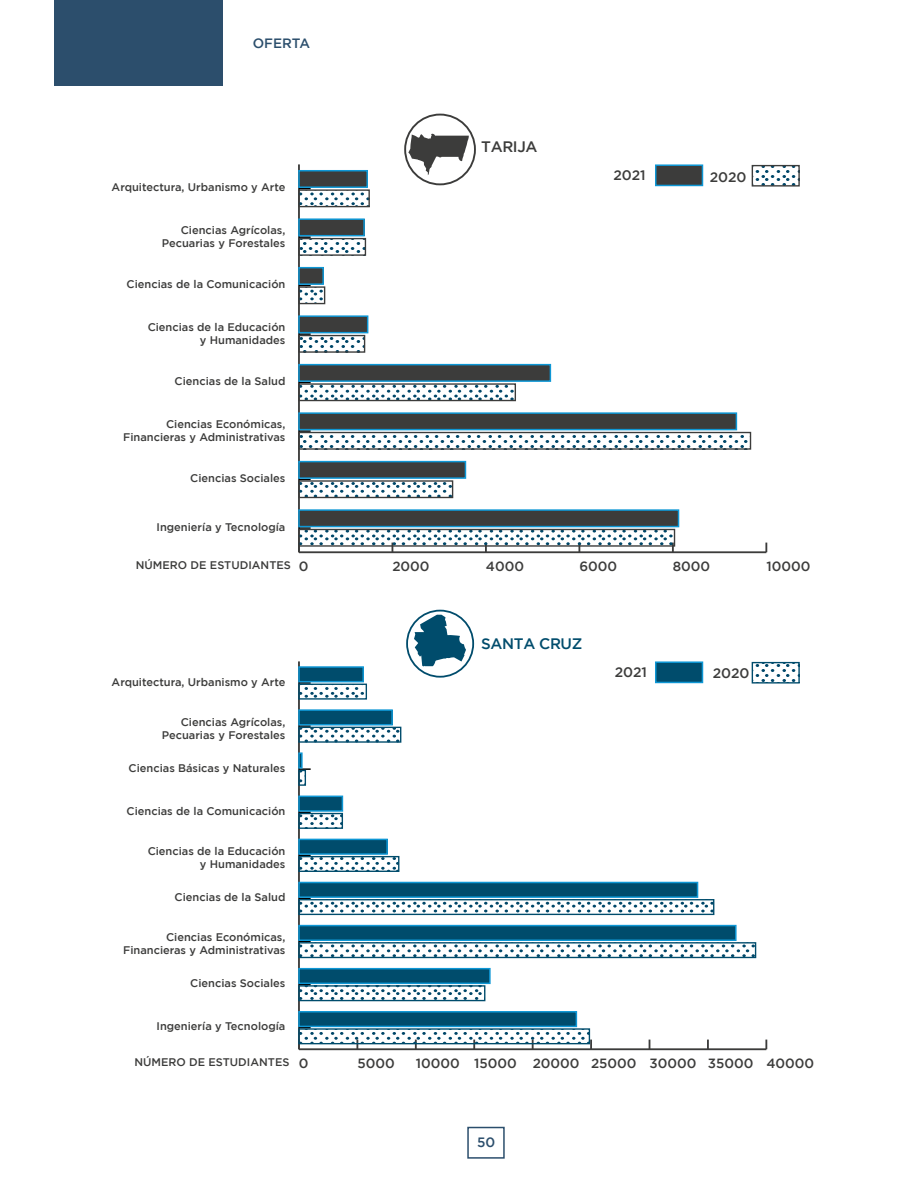
<style>
.page{position:relative;width:918px;height:1188px;background:#fff}
.page>*{position:absolute;margin:0;border:0;box-sizing:border-box;transform-origin:0 0}
.t1{font:500 15.15px "Gotham";letter-spacing:-.025em;color:#004c6c}
.t2{font:500 15.15px "Gotham";letter-spacing:-.025em;color:#3c3c3b}
.t3{font:500 13.8px "Gotham";color:#3c3c3b}
.t4{font:500 13.5px "Gotham";color:#2b4e6c}
.t5{font:500 13.35px "Gotham";color:#3c3c3b}
.t6{font:500 11.1px/13.2px "Gotham";color:#3c3c3b;text-align:right}
</style>
<div class="page">
<div style="left:54px;top:0;width:168px;height:85px;background:#2c4e6c"></div>
<div style="left:467px;top:1127px;width:38px;height:32px;border:2px solid #2b4e6c"></div>
<svg style="left:407px;top:611px;width:66px;height:66px"></svg>
<div style="left:406px;top:610px;width:68px;height:68px;border:2px solid #004c6c;border-radius:50%"></div>
<hr style="left:299px;top:1048px;width:467px;height:2px;background:#3c3c3b">
<svg style="left:590px;top:1040px;width:2px;height:9px"></svg>
<svg style="left:707px;top:1040px;width:2px;height:8px"></svg>
<svg style="left:765px;top:1040px;width:2px;height:9px"></svg>
<hr style="left:298px;top:661px;width:2px;height:388px;background:#3c3c3b">
<svg style="left:299px;top:1027px;width:12px;height:1px"></svg>
<svg style="left:299px;top:984px;width:12px;height:1px"></svg>
<svg style="left:299px;top:941px;width:12px;height:1px"></svg>
<svg style="left:299px;top:898px;width:12px;height:1px"></svg>
<svg style="left:299px;top:855px;width:12px;height:1px"></svg>
<svg style="left:299px;top:812px;width:12px;height:1px"></svg>
<svg style="left:299px;top:768px;width:12px;height:2px"></svg>
<svg style="left:299px;top:726px;width:12px;height:1px"></svg>
<svg style="left:299px;top:682px;width:12px;height:2px"></svg>
<svg style="left:755px;top:664px;width:43px;height:18px"></svg>
<div style="left:752px;top:662px;width:48px;height:22px;border:1px solid #004c6c"></div>
<svg style="left:300px;top:1032px;width:288px;height:10px"></svg>
<div style="left:298px;top:1028px;width:292px;height:16px;border:1px solid #004c6c"></div>
<svg style="left:300px;top:987px;width:182px;height:12px"></svg>
<div style="left:298px;top:985px;width:187px;height:16px;border:1px solid #004c6c"></div>
<svg style="left:300px;top:944px;width:454px;height:12px"></svg>
<div style="left:298px;top:942px;width:458px;height:16px;border:1px solid #004c6c"></div>
<svg style="left:300px;top:901px;width:412px;height:12px"></svg>
<div style="left:298px;top:899px;width:416px;height:16px;border:1px solid #004c6c"></div>
<svg style="left:300px;top:858px;width:97px;height:12px"></svg>
<div style="left:298px;top:856px;width:101px;height:16px;border:1px solid #004c6c"></div>
<svg style="left:300px;top:815px;width:41px;height:10px"></svg>
<div style="left:298px;top:813px;width:45px;height:16px;border:1px solid #004c6c"></div>
<svg style="left:300px;top:772px;width:3px;height:11px"></svg>
<div style="left:298px;top:770px;width:8px;height:16px;border:1px solid #004c6c"></div>
<svg style="left:300px;top:729px;width:99px;height:12px"></svg>
<div style="left:298px;top:727px;width:103px;height:16px;border:1px solid #004c6c"></div>
<svg style="left:300px;top:687px;width:64px;height:11px"></svg>
<div style="left:298px;top:684px;width:69px;height:16px;border:1px solid #004c6c"></div>
<div style="left:656px;top:662px;width:46px;height:20px;background:#004c6c"></div>
<div style="left:655px;top:661px;width:48px;height:22px;border:2px solid #0e97d5"></div>
<div style="left:299px;top:1012px;width:277px;height:14px;background:#004c6c"></div>
<div style="left:298px;top:1011px;width:279px;height:16px;border:2px solid #0e97d5"></div>
<div style="left:299px;top:969px;width:191px;height:14px;background:#004c6c"></div>
<div style="left:298px;top:968px;width:193px;height:16px;border:2px solid #0e97d5"></div>
<div style="left:299px;top:926px;width:437px;height:14px;background:#004c6c"></div>
<div style="left:298px;top:925px;width:439px;height:16px;border:2px solid #0e97d5"></div>
<div style="left:299px;top:882px;width:399px;height:15px;background:#004c6c"></div>
<div style="left:298px;top:882px;width:400px;height:16px;border:2px solid #0e97d5"></div>
<div style="left:299px;top:839px;width:88px;height:15px;background:#004c6c"></div>
<div style="left:298px;top:839px;width:90px;height:16px;border:2px solid #0e97d5"></div>
<div style="left:299px;top:796px;width:43px;height:15px;background:#004c6c"></div>
<div style="left:298px;top:796px;width:45px;height:16px;border:2px solid #0e97d5"></div>
<div style="left:298px;top:752px;width:5px;height:17px;border:2px solid #0e97d5"></div>
<div style="left:299px;top:710px;width:93px;height:15px;background:#004c6c"></div>
<div style="left:298px;top:709px;width:95px;height:17px;border:2px solid #0e97d5"></div>
<div style="left:299px;top:667px;width:64px;height:15px;background:#004c6c"></div>
<div style="left:298px;top:666px;width:66px;height:16px;border:2px solid #0e97d5"></div>
<hr style="left:299px;top:551px;width:467px;height:2px;background:#3c3c3b">
<svg style="left:765px;top:543px;width:2px;height:9px"></svg>
<hr style="left:298px;top:164px;width:2px;height:388px;background:#3c3c3b">
<svg style="left:299px;top:527px;width:12px;height:2px"></svg>
<svg style="left:299px;top:479px;width:12px;height:1px"></svg>
<svg style="left:299px;top:430px;width:12px;height:2px"></svg>
<svg style="left:299px;top:382px;width:12px;height:1px"></svg>
<svg style="left:299px;top:333px;width:12px;height:2px"></svg>
<svg style="left:299px;top:285px;width:12px;height:1px"></svg>
<svg style="left:299px;top:236px;width:12px;height:2px"></svg>
<svg style="left:299px;top:188px;width:12px;height:1px"></svg>
<svg style="left:755px;top:167px;width:43px;height:18px"></svg>
<div style="left:752px;top:165px;width:48px;height:22px;border:1px solid #3c3c3b"></div>
<svg style="left:300px;top:531px;width:373px;height:14px"></svg>
<div style="left:298px;top:529px;width:377px;height:18px;border:1px solid #3c3c3b"></div>
<svg style="left:300px;top:482px;width:151px;height:14px"></svg>
<div style="left:298px;top:480px;width:155px;height:18px;border:1px solid #3c3c3b"></div>
<svg style="left:300px;top:435px;width:448px;height:13px"></svg>
<div style="left:298px;top:432px;width:453px;height:18px;border:1px solid #3c3c3b"></div>
<svg style="left:300px;top:385px;width:214px;height:14px"></svg>
<div style="left:298px;top:383px;width:218px;height:18px;border:1px solid #3c3c3b"></div>
<svg style="left:300px;top:337px;width:63px;height:14px"></svg>
<div style="left:298px;top:335px;width:67px;height:18px;border:1px solid #3c3c3b"></div>
<svg style="left:300px;top:289px;width:23px;height:12px"></svg>
<div style="left:298px;top:286px;width:27px;height:18px;border:1px solid #3c3c3b"></div>
<svg style="left:300px;top:242px;width:64px;height:11px"></svg>
<div style="left:298px;top:238px;width:68px;height:18px;border:1px solid #3c3c3b"></div>
<svg style="left:300px;top:192px;width:68px;height:13px"></svg>
<div style="left:298px;top:189px;width:72px;height:18px;border:1px solid #3c3c3b"></div>
<div style="left:656px;top:165px;width:46px;height:20px;background:#3c3c3b"></div>
<div style="left:655px;top:164px;width:48px;height:22px;border:2px solid #0e97d5"></div>
<div style="left:299px;top:510px;width:380px;height:17px;background:#3c3c3b"></div>
<div style="left:298px;top:509px;width:381px;height:18px;border:2px solid #0e97d5"></div>
<div style="left:299px;top:462px;width:166px;height:16px;background:#3c3c3b"></div>
<div style="left:298px;top:461px;width:168px;height:18px;border:2px solid #0e97d5"></div>
<div style="left:299px;top:413px;width:437px;height:17px;background:#3c3c3b"></div>
<div style="left:298px;top:412px;width:439px;height:18px;border:2px solid #0e97d5"></div>
<div style="left:299px;top:365px;width:251px;height:16px;background:#3c3c3b"></div>
<div style="left:298px;top:364px;width:253px;height:18px;border:2px solid #0e97d5"></div>
<div style="left:299px;top:316px;width:69px;height:17px;background:#3c3c3b"></div>
<div style="left:298px;top:315px;width:70px;height:18px;border:2px solid #0e97d5"></div>
<div style="left:299px;top:268px;width:24px;height:16px;background:#3c3c3b"></div>
<div style="left:298px;top:267px;width:26px;height:18px;border:2px solid #0e97d5"></div>
<div style="left:299px;top:219px;width:65px;height:17px;background:#3c3c3b"></div>
<div style="left:298px;top:218px;width:67px;height:18px;border:2px solid #0e97d5"></div>
<div style="left:299px;top:171px;width:68px;height:16px;background:#3c3c3b"></div>
<div style="left:298px;top:170px;width:70px;height:18px;border:2px solid #0e97d5"></div>
<div style="left:404px;top:114px;width:72px;height:71px;border:2px solid #3c3c3b;border-radius:50%"></div>
<svg style="left:408px;top:134px;width:61px;height:41px"></svg>
<svg style="left:414px;top:615px;width:52px;height:52px"></svg>
<p class="t4" style="left:253px;top:35px;width:59px">OFERTA</p>
<p class="t6" style="left:112px;top:180px;width:175px">Arquitectura, Urbanismo y Arte</p>
<p class="t6" style="left:162px;top:223px;width:125px">Ciencias Agrícolas,<br>Pecuarias y Forestales</p>
<p class="t6" style="left:127px;top:277px;width:160px">Ciencias de la Comunicación</p>
<p class="t6" style="left:148px;top:320px;width:139px">Ciencias de la Educación y Humanidades</p>
<p class="t6" style="left:175px;top:374px;width:112px">Ciencias de la Salud</p>
<p class="t6" style="left:123px;top:417px;width:164px">Ciencias Económicas,<br>Financieras y Administrativas</p>
<p class="t6" style="left:190px;top:471px;width:97px">Ciencias Sociales</p>
<p class="t6" style="left:157px;top:520px;width:130px">Ingeniería y Tecnología</p>
<h1 class="t2" style="left:481px;top:138px;width:58px">TARIJA</h1>
<p class="t3" style="left:613px;top:167px;width:34px">2021</p>
<p class="t3" style="left:710px;top:169px;width:38px">2020</p>
<p class="t6" style="left:136px;top:559px;width:157px">NÚMERO DE ESTUDIANTES</p>
<p class="t5" style="left:299px;top:558px;width:11px">0</p>
<p class="t5" style="left:392px;top:558px;width:39px">2000</p>
<p class="t5" style="left:486px;top:558px;width:40px">4000</p>
<p class="t5" style="left:579px;top:558px;width:39px">6000</p>
<p class="t5" style="left:673px;top:558px;width:39px">8000</p>
<p class="t5" style="left:766px;top:558px;width:45px">10000</p>
<p class="t6" style="left:112px;top:675px;width:175px">Arquitectura, Urbanismo y Arte</p>
<p class="t6" style="left:162px;top:715px;width:125px">Ciencias Agrícolas,<br>Pecuarias y Forestales</p>
<p class="t6" style="left:129px;top:761px;width:158px">Ciencias Básicas y Naturales</p>
<p class="t6" style="left:127px;top:804px;width:160px">Ciencias de la Comunicación</p>
<p class="t6" style="left:148px;top:844px;width:139px">Ciencias de la Educación y Humanidades</p>
<p class="t6" style="left:175px;top:890px;width:112px">Ciencias de la Salud</p>
<p class="t6" style="left:123px;top:930px;width:164px">Ciencias Económicas,<br>Financieras y Administrativas</p>
<p class="t6" style="left:190px;top:976px;width:97px">Ciencias Sociales</p>
<h1 class="t1" style="left:481px;top:635px;width:103px">SANTA CRUZ</h1>
<p class="t3" style="left:615px;top:664px;width:34px">2021</p>
<p class="t3" style="left:713px;top:665px;width:38px">2020</p>
<p class="t6" style="left:157px;top:1020px;width:130px">Ingeniería y Tecnología</p>
<p class="t6" style="left:134px;top:1056px;width:157px">NÚMERO DE ESTUDIANTES</p>
<p class="t5" style="left:299px;top:1055px;width:11px">0</p>
<p class="t5" style="left:357px;top:1055px;width:39px">5000</p>
<p class="t5" style="left:416px;top:1055px;width:400px">10000 15000 20000 25000 30000 35000 40000</p>
<p class="t4" style="left:477px;top:1135px;width:20px">50</p>
</div>
